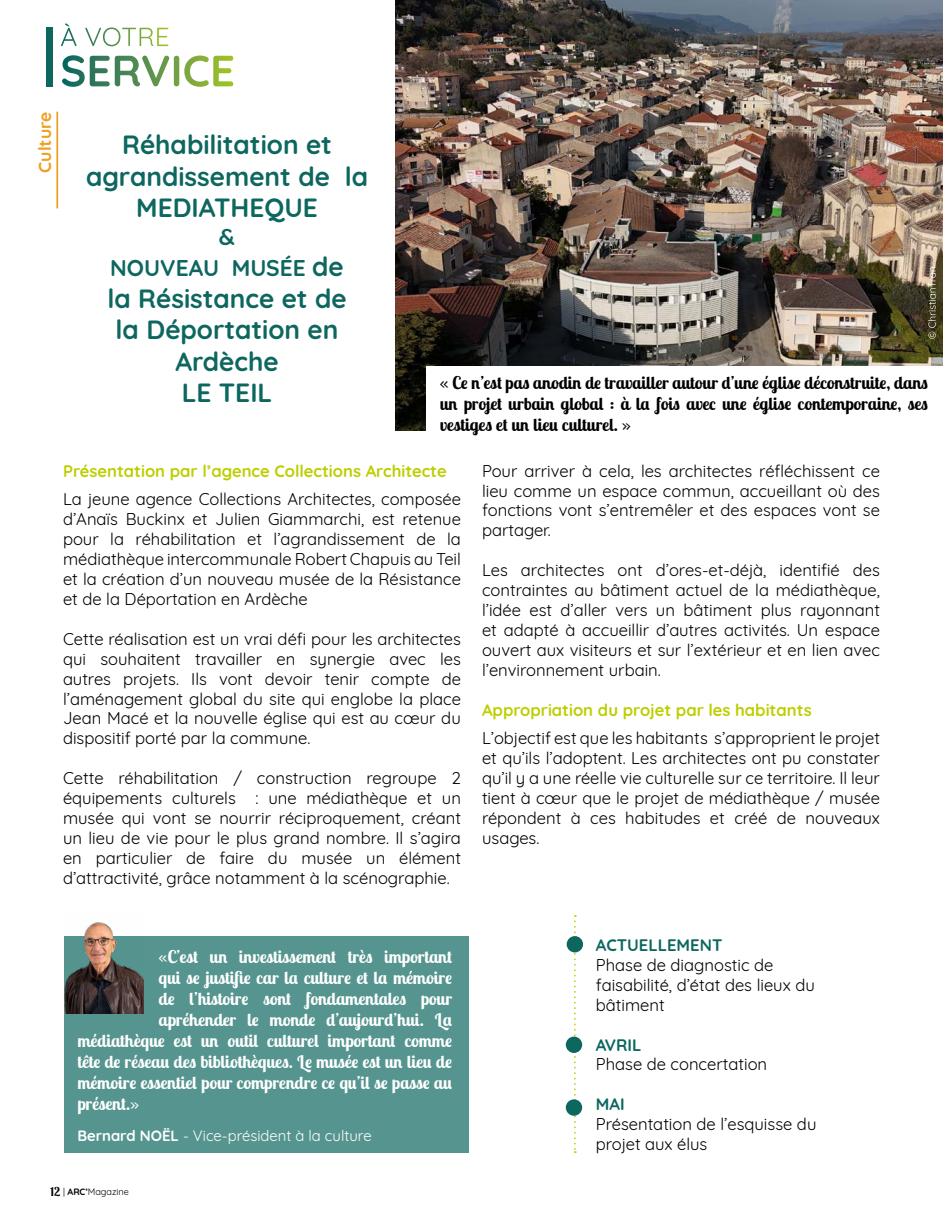
<style>
.page{position:relative;width:943px;height:1216px;background:#fff}
.page>*{position:absolute;margin:0;border:0;box-sizing:border-box;transform-origin:0 0}
.t1{font:700 26.25px/31.5px "Quicksand";color:#0d675f;text-align:center}
.t2{font:700 22.75px/31.5px "Quicksand";color:#0d675f;text-align:center}
.t3{font:700 17.5px "Lobster Two";color:#fff}
.t4{font:700 17.5px/21px "Lobster Two";color:#000;text-align:justify}
.t5{font:700 17.5px "Quicksand";color:#eda121}
.t6{font:16.62px/19.9px "Quicksand";color:#000;text-align:justify}
.t7{font:700 16.62px "Quicksand";color:#bccf00}
.t8{font:700 16.62px "Quicksand";color:#0d675f}
.t9{font:14.88px "Quicksand";color:#fff}
.t10{font:9.1px "Quicksand";color:#000}
.s1{font-size:26.25px}
.s2{font-weight:700}
.s3{font-family:"Lobster Two";font-weight:700;font-size:12.25px}
</style>
<div class="page">
<svg style="left:62px;top:55px;width:171px;height:32px"></svg>
<svg style="left:61px;top:23px;width:107px;height:23px"></svg>
<div style="left:46px;top:27px;width:6px;height:59px;background:#0d675f"></div>
<svg style="left:574px;top:915px;width:2px;height:237px"></svg>
<hr style="left:56px;top:112px;width:2px;height:96px;background:#eda121">
<img style="left:395px;top:0;width:548px;height:430px">
<svg style="left:928px;top:267px;width:7px;height:72px"></svg>
<div style="left:566px;top:936px;width:17px;height:16px;background:#0d675f;border-radius:50%"></div>
<div style="left:566px;top:1036px;width:16px;height:16px;background:#0d675f;border-radius:50%"></div>
<div style="left:566px;top:1099px;width:16px;height:16px;background:#0d675f;border-radius:50%"></div>
<div style="left:427px;top:366px;width:516px;height:76px;background:#fff"></div>
<div style="left:64px;top:936px;width:404px;height:216px;background:#56958f"></div>
<img style="left:64px;top:922px;width:80px;height:91px">
<p class="t5" style="left:30px;top:173px;width:63px;rotate:-90deg">Culture</p>
<h1 class="t1" style="left:86px;top:127px;width:284px">Réhabilitation et agrandissement de la<br>MEDIATHEQUE</h1>
<h2 class="t2" style="left:110px;top:219px;width:235px">&amp;<br>NOUVEAU MUSÉE <span class="s1">de</span></h2>
<h1 class="t1" style="left:107px;top:280px;width:241px">la Résistance et de la Déportation en<br>Ardèche<br>LE TEIL</h1>
<p class="t4" style="left:440px;top:372px;width:490px">« Ce n’est pas anodin de travailler autour d’une église déconstruite, dans un projet urbain global : à la fois avec une église contemporaine, ses vestiges et un lieu culturel. »</p>
<p class="t7" style="left:63px;top:457px;width:385px">Présentation par l’agence Collections Architecte</p>
<p class="t6" style="left:63px;top:487px;width:399px">La jeune agence Collections Architectes, composée d’Anaïs Buckinx et Julien Giammarchi, est retenue pour la réhabilitation et l’agrandissement de la médiathèque intercommunale Robert Chapuis au Teil et la création d’un nouveau musée de la Résistance et de la Déportation en Ardèche</p>
<p class="t6" style="left:63px;top:627px;width:399px">Cette réalisation est un vrai défi pour les architectes qui souhaitent travailler en synergie avec les autres projets. Ils vont devoir tenir compte de l’aménagement global du site qui englobe la place Jean Macé et la nouvelle église qui est au cœur du dispositif porté par la commune.</p>
<p class="t6" style="left:63px;top:766px;width:399px">Cette réhabilitation / construction regroupe 2 équipements culturels : une médiathèque et un musée qui vont se nourrir réciproquement, créant un lieu de vie pour le plus grand nombre. Il s’agira en particulier de faire du musée un élément d’attractivité, grâce notamment à la scénographie.</p>
<p class="t6" style="left:482px;top:459px;width:399px">Pour arriver à cela, les architectes réfléchissent ce lieu comme un espace commun, accueillant où des fonctions vont s’entremêler et des espaces vont se partager.</p>
<p class="t6" style="left:482px;top:558px;width:399px">Les architectes ont d’ores-et-déjà, identifié des contraintes au bâtiment actuel de la médiathèque, l’idée est d’aller vers un bâtiment plus rayonnant et adapté à accueillir d’autres activités. Un espace ouvert aux visiteurs et sur l’extérieur et en lien avec l’environnement urbain.</p>
<p class="t7" style="left:482px;top:696px;width:331px">Appropriation du projet par les habitants</p>
<p class="t6" style="left:482px;top:726px;width:399px">L’objectif est que les habitants s’approprient le projet et qu’ils l’adoptent. Les architectes ont pu constater qu’il y a une réelle vie culturelle sur ce territoire. Il leur tient à cœur que le projet de médiathèque / musée répondent à ces habitudes et créé de nouveaux usages.</p>
<p class="t3" style="left:158px;top:945px;width:295px">«C’est un investissement très important</p>
<p class="t3" style="left:158px;top:966px;width:295px">qui se justifie car la culture et la mémoire</p>
<p class="t3" style="left:158px;top:987px;width:295px">de l’histoire sont fondamentales pour</p>
<p class="t3" style="left:158px;top:1008px;width:295px">apréhender le monde d’aujourd’hui. La</p>
<p class="t3" style="left:77px;top:1029px;width:376px">médiathèque est un outil culturel important comme</p>
<p class="t3" style="left:77px;top:1050px;width:376px">tête de réseau des bibliothèques. Le musée est un lieu de</p>
<p class="t3" style="left:77px;top:1071px;width:376px">mémoire essentiel pour comprendre ce qu’il se passe au</p>
<p class="t3" style="left:77px;top:1092px;width:63px">présent.»</p>
<p class="t9" style="left:77px;top:1123px;width:296px"><span class="s2">Bernard NOËL</span> - Vice-président à la culture</p>
<p class="t8" style="left:596px;top:931px;width:128px">ACTUELLEMENT</p>
<p class="t6" style="left:596px;top:953px;width:221px;text-align:left">Phase de diagnostic de faisabilité, d’état des lieux du bâtiment</p>
<p class="t8" style="left:596px;top:1030px;width:47px">AVRIL</p>
<p class="t6" style="left:596px;top:1052px;width:173px">Phase de concertation</p>
<p class="t8" style="left:596px;top:1090px;width:30px">MAI</p>
<p class="t6" style="left:596px;top:1112px;width:222px">Présentation de l’esquisse du projet aux élus</p>
<p class="t10" style="left:50px;top:1184px;width:80px"><span class="s3">12</span> | <span class="s2">ARC’</span>Magazine</p>
</div>
